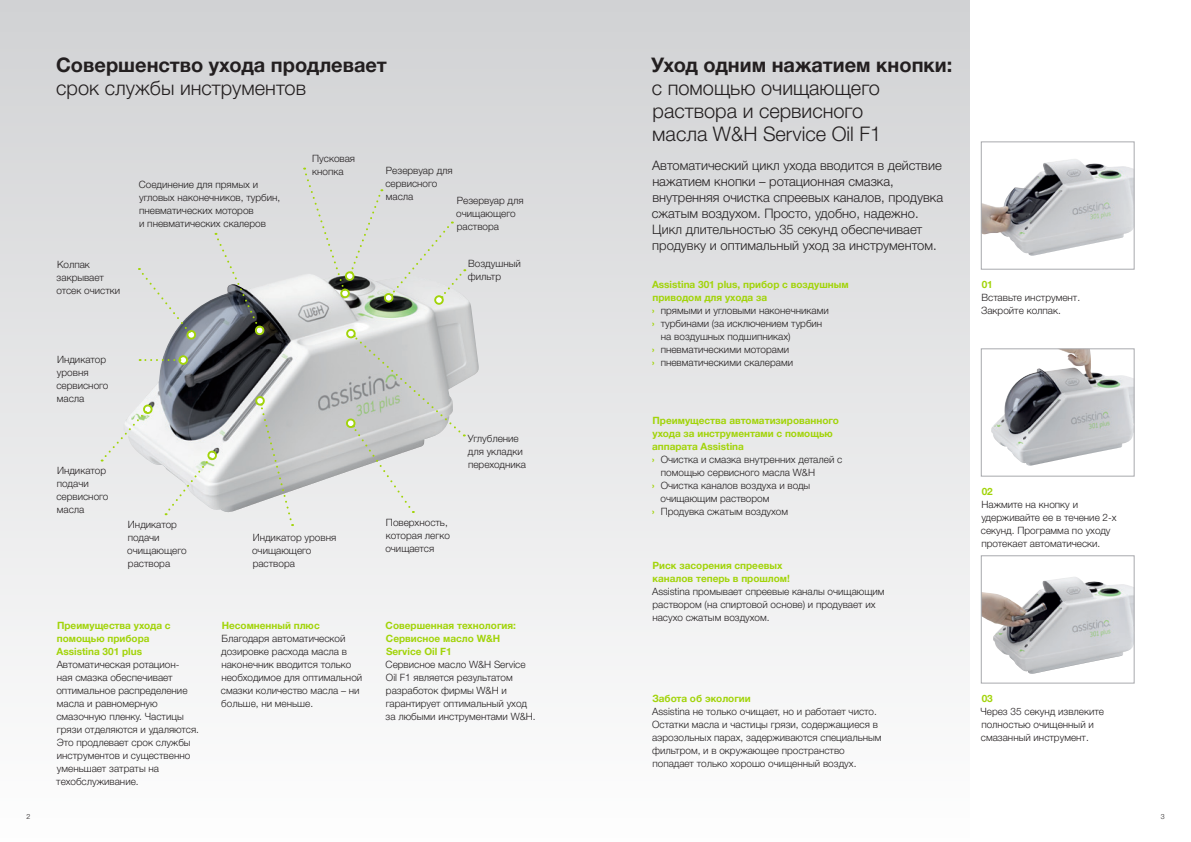
<style>
.page{position:relative;width:1191px;height:842px;background:#fff}
.page>*{position:absolute;margin:0;border:0;box-sizing:border-box;transform-origin:0 0}
.t1{font:20px/23px "Helvetica Neue World 45 Lt";color:#231f20}
.t2{font:700 20px "Helvetica Neue World 75";color:#231f20}
.t3{font:13px/16px "Helvetica Neue World 45 Lt";color:#231f20}
.t4{font:10px/13px "Helvetica Neue World 45 Lt";color:#231f20}
.t5{font:700 10px/13px "Helvetica Neue World 75";color:#a2d40a}
.t6{font:7px "Helvetica Neue World 45 Lt";color:#231f20}
.s1{font-family:"Helvetica Neue World 75";font-weight:700;color:#a2d40a}
</style>
<div class="page">
<div style="left:0;top:0;width:969px;height:842px;background:linear-gradient(to bottom,#d1d2d4,#fefefe)"></div>
<img style="left:123px;top:273px;width:356px;height:240px">
<img style="left:983px;top:159px;width:149px;height:97px">
<div style="left:981px;top:142px;width:153px;height:127px;border:1px solid #a8a9ad"></div>
<img style="left:991px;top:351px;width:141px;height:115px">
<div style="left:981px;top:349px;width:153px;height:127px;border:1px solid #a8a9ad"></div>
<img style="left:983px;top:577px;width:149px;height:97px">
<div style="left:981px;top:556px;width:153px;height:127px;border:1px solid #a8a9ad"></div>
<svg style="left:102px;top:402px;width:51px;height:59px"></svg>
<svg style="left:166px;top:448px;width:52px;height:67px"></svg>
<svg style="left:254px;top:394px;width:39px;height:132px;background:#c7cac6"></svg>
<svg style="left:345px;top:327px;width:120px;height:186px;background:#d1d3d1"></svg>
<div style="left:385px;top:294px;width:8px;height:7px;background:#fff;border-radius:50%"></div>
<div style="left:384px;top:293px;width:9px;height:10px;border:2px solid #a2d40a;border-radius:50%"></div>
<div style="left:435px;top:296px;width:7px;height:8px;background:#fff;border-radius:50%"></div>
<div style="left:390px;top:222px;width:75px;height:76px;background:#dfdfe1"></div>
<div style="left:434px;top:295px;width:10px;height:10px;border:2px solid #a2d40a;border-radius:50%"></div>
<div style="left:341px;top:289px;width:7px;height:8px;background:#fff;border-radius:50%"></div>
<svg style="left:303px;top:168px;width:79px;height:123px;background:#d3d5d3"></svg>
<div style="left:340px;top:289px;width:10px;height:9px;border:2px solid #a2d40a;border-radius:50%"></div>
<div style="left:256px;top:327px;width:8px;height:7px;background:#fff;border-radius:50%"></div>
<svg style="left:215px;top:233px;width:44px;height:95px;background:#adb0b2"></svg>
<div style="left:255px;top:326px;width:9px;height:9px;border:2px solid #a2d40a;border-radius:50%"></div>
<div style="left:187px;top:331px;width:8px;height:7px;background:#fff;border-radius:50%"></div>
<svg style="left:139px;top:268px;width:51px;height:65px;background:#dadbdb"></svg>
<div style="left:186px;top:330px;width:10px;height:10px;border:2px solid #a2d40a;border-radius:50%"></div>
<svg style="left:180px;top:357px;width:7px;height:7px"></svg>
<svg style="left:140px;top:359px;width:38px;height:2px"></svg>
<div style="left:178px;top:355px;width:10px;height:10px;border:2px solid #a2d40a;border-radius:50%"></div>
<h1 class="t2" style="left:56px;top:53px;width:332px">Совершенство ухода продлевает</h1>
<h1 class="t1" style="left:56px;top:77px;width:251px">срок службы инструментов</h1>
<p class="t4" style="left:139px;top:179px;width:143px">Соединение для прямых и угловых наконечников, турбин, пневматических моторов<br>и пневматических скалеров</p>
<p class="t4" style="left:312px;top:152px;width:45px">Пусковая кнопка</p>
<p class="t4" style="left:385px;top:164px;width:69px">Резервуар для сервисного масла</p>
<p class="t4" style="left:456px;top:194px;width:69px">Резервуар для очищающего раствора</p>
<p class="t4" style="left:56px;top:258px;width:65px">Колпак закрывает отсек очистки</p>
<p class="t4" style="left:468px;top:257px;width:55px">Воздушный фильтр</p>
<p class="t4" style="left:56px;top:353px;width:54px">Индикатор уровня сервисного масла</p>
<p class="t4" style="left:56px;top:464px;width:54px">Индикатор подачи сервисного масла</p>
<p class="t4" style="left:127px;top:518px;width:61px">Индикатор подачи очищающего раствора</p>
<p class="t5" style="left:57px;top:619px;width:116px">Преимущества ухода с помощью прибора<br>Assistina 301 plus</p>
<p class="t4" style="left:56px;top:658px;width:144px">Автоматическая ротацион-<br>ная смазка обеспечивает оптимальное распределение масла и равномерную смазочную пленку. Частицы грязи отделяются и удаляются.<br>Это продлевает срок службы инструментов и существенно уменьшает затраты на техобслуживание.</p>
<p class="t4" style="left:252px;top:531px;width:86px">Индикатор уровня очищающего раствора</p>
<p class="t5" style="left:222px;top:619px;width:100px">Hесомненный плюс</p>
<p class="t4" style="left:221px;top:632px;width:143px">Благодаря автоматической дозировке расхода масла в наконечник вводится только необходимое для оптимальной смазки количество масла – ни больше, ни меньше.</p>
<p class="t4" style="left:468px;top:432px;width:60px">Углубление для укладки переходника</p>
<p class="t4" style="left:385px;top:516px;width:66px">Поверхность, которая легко очищается</p>
<p class="t5" style="left:385px;top:619px;width:132px">Совершенная технология:<br>Cервисное масло W&amp;H<br>Service Oil F1</p>
<p class="t4" style="left:385px;top:658px;width:152px">Сервисное масло W&amp;H Service<br>Oil F1 является результатом разработок фирмы W&amp;H и гарантирует оптимальный уход за любыми инструментами W&amp;H.</p>
<h1 class="t2" style="left:651px;top:53px;width:303px">Уход одним нажатием кнопки:</h1>
<h1 class="t1" style="left:651px;top:77px;width:231px">с помощью очищающего раствора и сервисного масла W&amp;H Service Oil F1</h1>
<p class="t3" style="left:652px;top:158px;width:293px">Автоматический цикл ухода вводится в действие нажатием кнопки – ротационная смазка, внутренняя очистка спреевых каналов, продувка сжатым воздухом. Просто, удобно, надежно.<br>Цикл длительностью 35 секунд обеспечивает продувку и оптимальный уход за инструментом.</p>
<p class="t5" style="left:652px;top:278px;width:198px">Assistina 301 plus, прибор с воздушным приводом для ухода за</p>
<p class="t4" style="left:652px;top:304px;width:178px"><span class="s1">›</span> прямыми и угловыми наконечниками</p>
<p class="t4" style="left:652px;top:317px;width:172px"><span class="s1">›</span> турбинами (за исключением турбин</p>
<p class="t4" style="left:661px;top:330px;width:131px">на воздушных подшипниках)</p>
<p class="t4" style="left:652px;top:343px;width:138px"><span class="s1">›</span> пневматическими моторами</p>
<p class="t4" style="left:652px;top:356px;width:142px"><span class="s1">›</span> пневматическими скалерами</p>
<p class="t5" style="left:652px;top:414px;width:188px">Преимущества автоматизированного ухода за инструментами с помощью аппарата Assistina</p>
<p class="t4" style="left:652px;top:453px;width:191px"><span class="s1">›</span> Очистка и смазка внутренних деталей с</p>
<p class="t4" style="left:661px;top:466px;width:156px">помощью сервисного масла W&amp;H</p>
<p class="t4" style="left:652px;top:479px;width:159px"><span class="s1">›</span> Очистка каналов воздуха и воды</p>
<p class="t4" style="left:660px;top:492px;width:111px">очищающим раствором</p>
<p class="t4" style="left:652px;top:505px;width:137px"><span class="s1">›</span> Продувка сжатым воздухом</p>
<p class="t5" style="left:652px;top:559px;width:139px">Риск засорения спреевых каналов теперь в прошлом!</p>
<p class="t4" style="left:652px;top:585px;width:234px">Assistina промывает спреевые каналы очищающим раствором (на спиртовой основе) и продувает их насухо сжатым воздухом.</p>
<p class="t5" style="left:652px;top:692px;width:100px">Забота об экологии</p>
<p class="t4" style="left:652px;top:705px;width:231px">Аssistina не только очищает, но и работает чисто.<br>Остатки масла и частицы грязи, содержащиеся в аэрозольных парах, задерживаются специальным фильтром, и в окружающее пространство попадает только хорошо очищенный воздух.</p>
<p class="t5" style="left:981px;top:278px;width:13px">01</p>
<p class="t4" style="left:981px;top:291px;width:101px">Вставьте инструмент.<br>Закройте колпак.</p>
<p class="t5" style="left:981px;top:485px;width:13px">02</p>
<p class="t4" style="left:981px;top:498px;width:137px">Нажмите на кнопку и удерживайте ее в течение 2-х секунд. Программа по уходу протекает автоматически.</p>
<p class="t5" style="left:981px;top:692px;width:13px">03</p>
<p class="t4" style="left:980px;top:705px;width:125px">Через 35 секунд извлеките полностью очищенный и смазанный инструмент.</p>
<p class="t6" style="left:26px;top:812px;width:5px">2</p>
<p class="t6" style="left:1160px;top:812px;width:5px">3</p>
</div>
